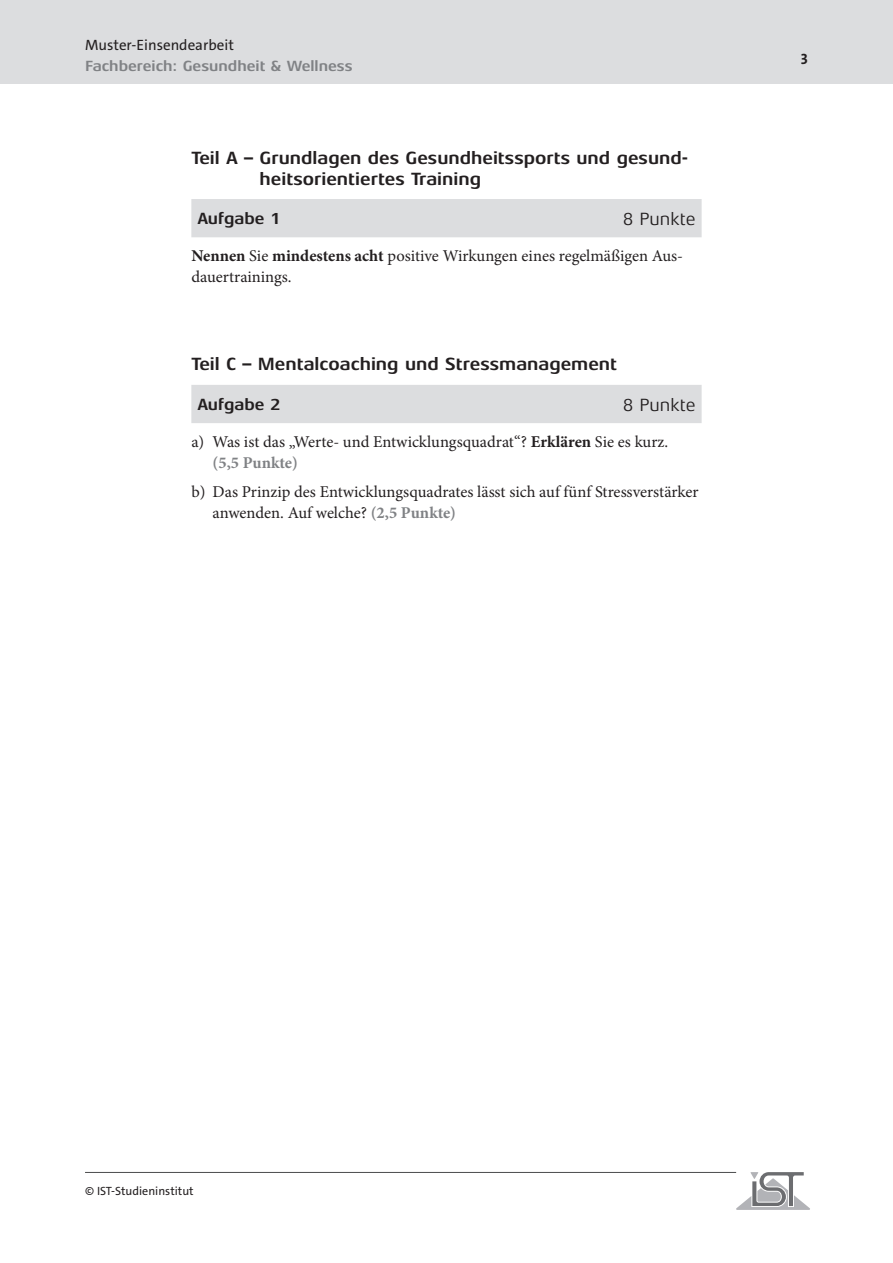
<style>
.page{position:relative;width:893px;height:1263px;background:#fff}
.page>*{position:absolute;margin:0;border:0;box-sizing:border-box;transform-origin:0 0}
.t1{font:700 18px/21px "Aeonis LT Pro";color:#231f20}
.t2{font:18px "Aeonis LT Pro";color:#231f20}
.t3{font:16.5px/21px "Minion Pro";color:#231f20}
.t4{font:700 16.5px "Aeonis LT Pro";color:#231f20}
.t5{font:700 15px "Aeonis LT Pro";color:#808285}
.t6{font:15px "The Sans C4 s";color:#231f20}
.t7{font:700 15px "The Sans C4 s";color:#231f20}
.t8{font:12px "The Sans C4 s";color:#231f20}
.s1{font-weight:700}
.s2{font-weight:700;color:#808285}
</style>
<div class="page">
<div style="left:0;top:0;width:893px;height:84px;background:#dcdddf"></div>
<hr style="left:85px;top:1172px;width:651px;height:1px;background:#4b4c4d">
<svg style="left:736px;top:1172px;width:74px;height:38px"></svg>
<div style="left:191px;top:199px;width:511px;height:38px;background:#dcdddf"></div>
<div style="left:191px;top:385px;width:511px;height:38px;background:#dcdddf"></div>
<p class="t6" style="left:85px;top:36px;width:150px">Muster-Einsendearbeit</p>
<p class="t5" style="left:85px;top:58px;width:269px">Fachbereich: Gesundheit &amp; Wellness</p>
<p class="t1" style="left:260px;top:147px;width:430px;text-indent:-68px">Teil A – Grundlagen des Gesundheitssports und gesund&shy;heitsorientiertes Training</p>
<p class="t4" style="left:197px;top:210px;width:85px">Aufgabe 1</p>
<p class="t2" style="left:623px;top:209px;width:74px">8 Punkte</p>
<p class="t3" style="left:191px;top:245px;width:493px"><span class="s1">Nennen</span> Sie <span class="s1">mindestens acht</span> positive Wirkungen eines regelmäßigen Aus&shy;dauertrainings.</p>
<p class="t1" style="left:191px;top:354px;width:427px">Teil C – Mentalcoaching und Stressmanagement</p>
<p class="t4" style="left:197px;top:396px;width:85px">Aufgabe 2</p>
<p class="t2" style="left:623px;top:395px;width:74px">8 Punkte</p>
<p class="t3" style="left:213px;top:431px;width:457px;text-indent:-21px">a) Was ist das „Werte- und Entwicklungsquadrat“? <span class="s1">Erklären</span> Sie es kurz. <span class="s2">(5,5 Punkte)</span></p>
<p class="t3" style="left:213px;top:481px;width:488px;text-indent:-21px">b) Das Prinzip des Entwicklungsquadrates lässt sich auf fünf Stressverstärker anwenden. Auf welche? <span class="s2">(2,5 Punkte)</span></p>
<p class="t7" style="left:801px;top:49px;width:9px">3</p>
<p class="t8" style="left:85px;top:1183px;width:110px">© IST-Studieninstitut</p>
</div>
